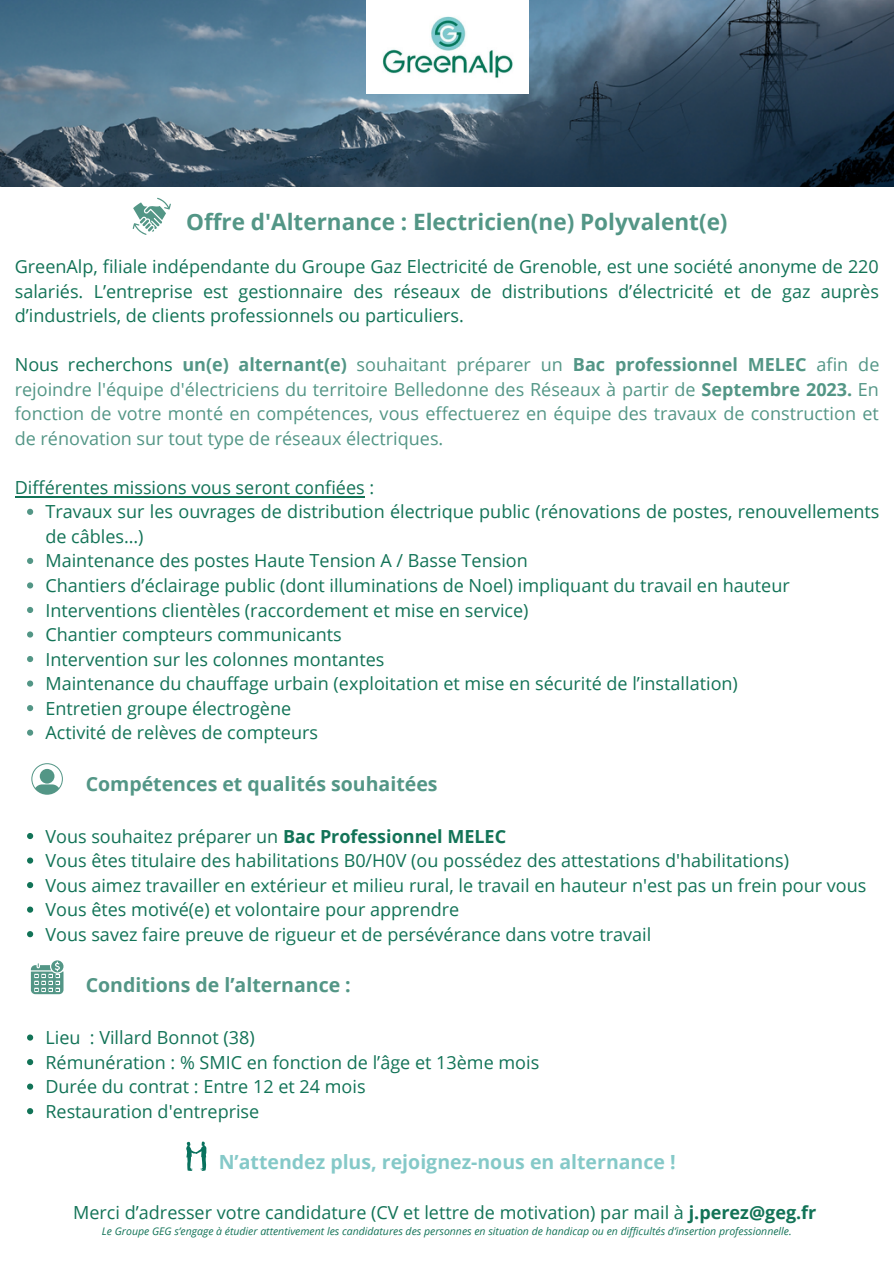
<style>
.page{position:relative;width:894px;height:1264px;background:#fff}
.page>*{position:absolute;margin:0;border:0;box-sizing:border-box;transform-origin:0 0}
.t1{font:700 22.5px "Open Sans";color:#539686}
.t2{font:700 19.5px "Open Sans";color:#539686}
.t3{font:700 19.5px "Open Sans";color:#85c9c8}
.t4{font:18px/24.5px "Open Sans";color:#127357}
.t5{font:18px/24.5px "Open Sans";color:#539686;text-align:justify}
.t6{font:italic 10.5px "Open Sans";color:#127357}
.s1{color:#127357}
.s2{font-weight:700}
</style>
<div class="page">
<svg style="left:27px;top:509px;width:6px;height:6px"></svg>
<svg style="left:27px;top:558px;width:6px;height:6px"></svg>
<svg style="left:27px;top:582px;width:6px;height:6px"></svg>
<svg style="left:27px;top:607px;width:6px;height:6px"></svg>
<svg style="left:27px;top:631px;width:6px;height:6px"></svg>
<svg style="left:27px;top:656px;width:6px;height:6px"></svg>
<svg style="left:27px;top:680px;width:6px;height:6px"></svg>
<svg style="left:27px;top:705px;width:6px;height:6px"></svg>
<svg style="left:27px;top:729px;width:6px;height:6px"></svg>
<svg style="left:27px;top:833px;width:6px;height:6px"></svg>
<svg style="left:27px;top:857px;width:6px;height:6px"></svg>
<svg style="left:27px;top:882px;width:6px;height:6px"></svg>
<svg style="left:27px;top:906px;width:6px;height:6px"></svg>
<svg style="left:27px;top:931px;width:6px;height:6px"></svg>
<svg style="left:27px;top:1034px;width:6px;height:6px"></svg>
<svg style="left:27px;top:1059px;width:6px;height:6px"></svg>
<svg style="left:27px;top:1083px;width:6px;height:6px"></svg>
<svg style="left:27px;top:1108px;width:6px;height:6px"></svg>
<hr style="left:15px;top:495px;width:349px;height:2px;background:#127357">
<img style="left:0;top:0;width:893px;height:187px">
<img style="left:367px;top:0;width:161px;height:93px">
<svg style="left:31px;top:763px;width:32px;height:31px"></svg>
<svg style="left:31px;top:960px;width:32px;height:34px"></svg>
<svg style="left:186px;top:1141px;width:20px;height:29px"></svg>
<svg style="left:133px;top:198px;width:38px;height:37px"></svg>
<p class="t1" style="left:186px;top:205px;width:542px">Offre d'Alternance : Electricien(ne) Polyvalent(e)</p>
<p class="t4" style="left:15px;top:254px;width:865px;text-align:justify">GreenAlp, filiale indépendante du Groupe Gaz Electricité de Grenoble, est une société anonyme de 220 salariés. L’entreprise est gestionnaire des réseaux de distributions d’électricité et de gaz auprès d’industriels, de clients professionnels ou particuliers.</p>
<p class="t5" style="left:15px;top:352px;width:865px"><span class="s1">Nous recherchons</span> <span class="s2">un(e) alternant(e)</span> souhaitant préparer un <span class="s2">Bac professionnel MELEC</span> afin de rejoindre l'équipe d'électriciens du territoire Belledonne des Réseaux à partir de <span class="s2">Septembre 2023.</span> En fonction de votre monté en compétences, vous effectuerez en équipe des travaux de construction et de rénovation sur tout type de réseaux électriques.</p>
<p class="t4" style="left:15px;top:474px;width:361px">Différentes missions vous seront confiées :</p>
<p class="t4" style="left:45px;top:499px;width:835px">Travaux sur les ouvrages de distribution électrique public (rénovations de postes, renouvellements de câbles…)<br>Maintenance des postes Haute Tension A / Basse Tension<br>Chantiers d’éclairage public (dont illuminations de Noel) impliquant du travail en hauteur Interventions clientèles (raccordement et mise en service)<br>Chantier compteurs communicants<br>Intervention sur les colonnes montantes<br>Maintenance du chauffage urbain (exploitation et mise en sécurité de l’installation)<br>Entretien groupe électrogène<br>Activité de relèves de compteurs</p>
<p class="t2" style="left:86px;top:770px;width:353px">Compétences et qualités souhaitées</p>
<p class="t4" style="left:45px;top:823px;width:822px">Vous souhaitez préparer un <span class="s2">Bac Professionnel MELEC<br></span>Vous êtes titulaire des habilitations B0/H0V (ou possédez des attestations d'habilitations)<br>Vous aimez travailler en extérieur et milieu rural, le travail en hauteur n'est pas un frein pour vous Vous êtes motivé(e) et volontaire pour apprendre<br>Vous savez faire preuve de rigueur et de persévérance dans votre travail</p>
<p class="t2" style="left:86px;top:971px;width:266px">Conditions de l’alternance :</p>
<p class="t4" style="left:45px;top:1024px;width:495px">Lieu : Villard Bonnot (38)<br>Rémunération : % SMIC en fonction de l’âge et 13ème mois Durée du contrat : Entre 12 et 24 mois<br>Restauration d'entreprise</p>
<p class="t3" style="left:219px;top:1148px;width:458px">N’attendez plus, rejoignez-nous en alternance !</p>
<p class="t4" style="left:73px;top:1199px;width:744px">Merci d’adresser votre candidature (CV et lettre de motivation) par mail à <span class="s2">j.perez@geg.fr</span></p>
<p class="t6" style="left:102px;top:1223px;width:691px">Le Groupe GEG s’engage à étudier attentivement les candidatures des personnes en situation de handicap ou en difficultés d’insertion professionnelle.</p>
</div>
